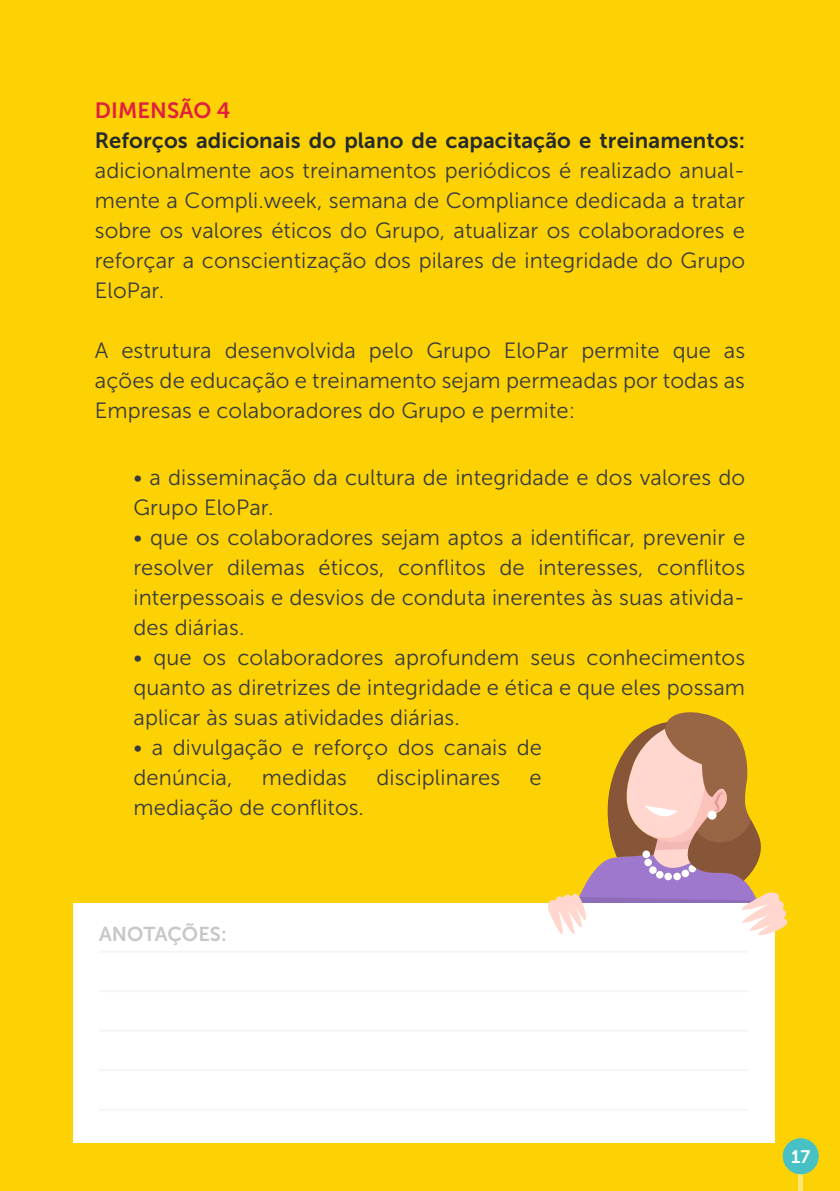
<style>
.page{position:relative;width:840px;height:1191px;background:#fff}
.page>*{position:absolute;margin:0;border:0;box-sizing:border-box;transform-origin:0 0}
.t1{font:22px/30px "Museo Sans 300";letter-spacing:.005em;color:#383b3f;text-align:justify}
.t2{font:22px "Museo Sans 700";letter-spacing:.005em;color:#252a2e}
.t3{font:22px "Museo Sans 700";letter-spacing:.005em;color:#e0203f}
.t4{font:20px "Museo Sans 700";color:#c7c7c7}
.t5{font:18px "Museo Sans 700";color:#fff}
</style>
<div class="page">
<div style="left:0;top:0;width:839px;height:1191px;background:#fdd204"></div>
<svg style="left:798px;top:1174px;width:4px;height:17px"></svg>
<div style="left:782px;top:1138px;width:36px;height:36px;background:#48c1c4;border-radius:50%"></div>
<div style="left:73px;top:903px;width:701px;height:239px;background:#fff"></div>
<hr style="left:99px;top:950px;width:648px;height:2px;background:#c7c7c7">
<hr style="left:99px;top:990px;width:648px;height:2px;background:#c7c7c7">
<hr style="left:99px;top:1029px;width:648px;height:2px;background:#c7c7c7">
<hr style="left:99px;top:1069px;width:648px;height:2px;background:#c7c7c7">
<hr style="left:99px;top:1108px;width:648px;height:2px;background:#c7c7c7">
<svg style="left:544px;top:712px;width:244px;height:303px"></svg>
<p class="t3" style="left:95px;top:98px;width:137px">DIMENSÃO 4</p>
<p class="t2" style="left:95px;top:128px;width:651px">Reforços adicionais do plano de capacitação e treinamentos:</p>
<p class="t1" style="left:95px;top:156px;width:651px">adicionalmente aos treinamentos periódicos é realizado anual&shy;mente a Compli.week, semana de Compliance dedicada a tratar sobre os valores éticos do Grupo, atualizar os colaboradores e reforçar a conscientização dos pilares de integridade do Grupo EloPar.</p>
<p class="t1" style="left:95px;top:336px;width:651px">A estrutura desenvolvida pelo Grupo EloPar permite que as ações de educação e treinamento sejam permeadas por todas as Empresas e colaboradores do Grupo e permite:</p>
<p class="t1" style="left:133px;top:462px;width:612px">• a disseminação da cultura de integridade e dos valores do<br>Grupo EloPar.</p>
<p class="t1" style="left:133px;top:522px;width:613px">• que os colaboradores sejam aptos a identificar, prevenir e resolver dilemas éticos, conflitos de interesses, conflitos interpessoais e desvios de conduta inerentes às suas ativida&shy;des diárias.</p>
<p class="t1" style="left:133px;top:642px;width:612px">• que os colaboradores aprofundem seus conhecimentos quanto as diretrizes de integridade e ética e que eles possam aplicar às suas atividades diárias.</p>
<p class="t1" style="left:133px;top:732px;width:410px">• a divulgação e reforço dos canais de denúncia,</p>
<p class="t1" style="left:262px;top:762px;width:87px">medidas</p>
<p class="t1" style="left:376px;top:762px;width:125px">disciplinares</p>
<p class="t1" style="left:529px;top:762px;width:14px">e</p>
<p class="t1" style="left:133px;top:792px;width:232px">mediação de conflitos.</p>
<p class="t4" style="left:99px;top:923px;width:129px">ANOTAÇÕES:</p>
<p class="t5" style="left:790px;top:1146px;width:21px">17</p>
</div>
